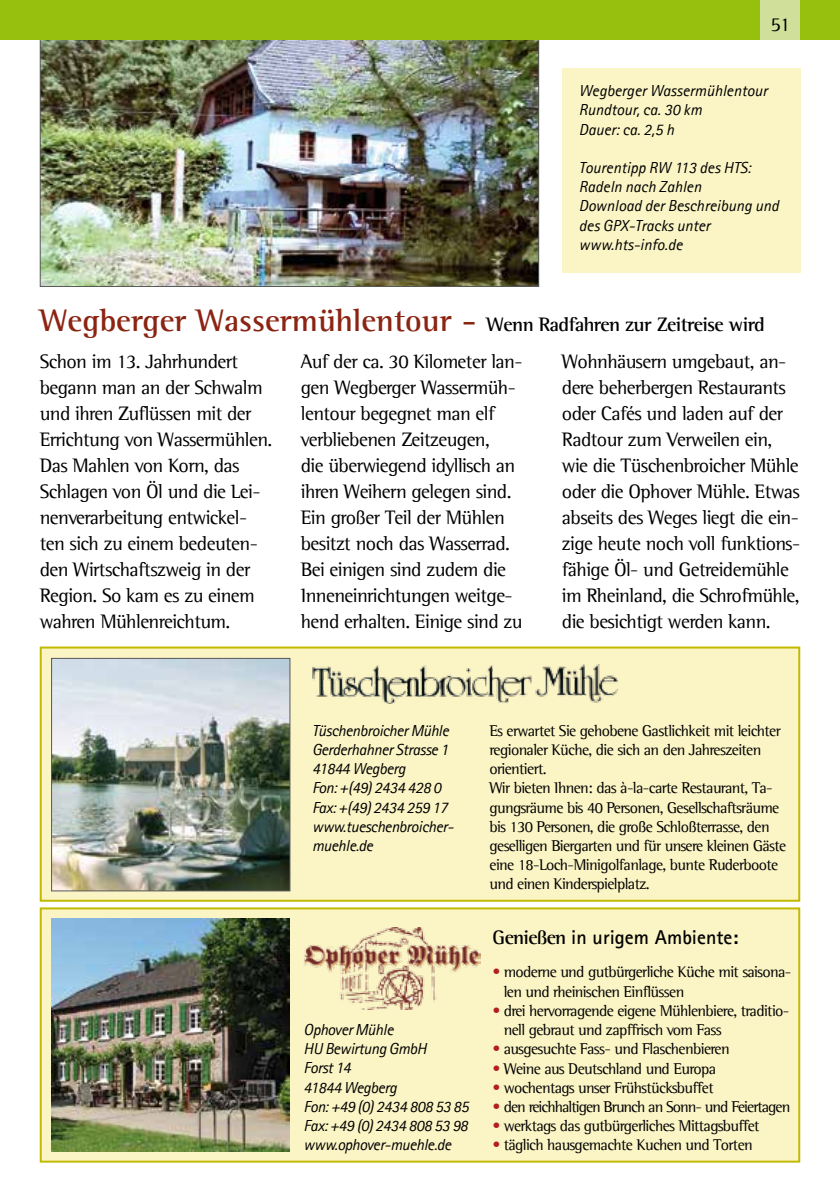
<style>
.page{position:relative;width:840px;height:1191px;background:#fff}
.page>*{position:absolute;margin:0;border:0;box-sizing:border-box;transform-origin:0 0}
.t1{font:20px/26px "Agfa Rotis Semi Serif";letter-spacing:-.03em;color:#000}
.t2{font:700 20px/37.4px "Agfa Rotis Semi Serif";letter-spacing:-.03em;color:#000}
.t3{font:700 20px "Agfa Rotis Sans Serif";color:#000}
.t4{font:16px/19.2px "Agfa Rotis Semi Serif";letter-spacing:-.04em;color:#000}
.t5{font:italic 16px/19.2px "Agfa Rotis Sans Serif";letter-spacing:-.025em;color:#000}
.t6{font:italic 16px/19.2px "Agfa Rotis Sans Serif";color:#000}
.t7{font:16px "Agfa Rotis Semi Serif";letter-spacing:-.06em;color:#000}
.s1{font-size:32px;color:#8b2412}
.s2{font-weight:400}
.s3{font-family:"Agfa Rotis Semi Serif"}
.s4{font-family:"Frutiger LT";font-weight:300;color:#b41d21}
</style>
<div class="page">
<img style="left:42px;top:40px;width:495px;height:245px">
<div style="left:0;top:0;width:839px;height:40px;background:#97bf0d"></div>
<div style="left:760px;top:0;width:39px;height:40px;background:#d0df99"></div>
<div style="left:561px;top:68px;width:238px;height:204px;background:#fbf4c5"></div>
<div style="left:40px;top:907px;width:759px;height:255px;background:#fbf4c5;border:2px solid #c2ba00"></div>
<div style="left:40px;top:646px;width:759px;height:255px;background:#fbf4c5;border:2px solid #c2ba00"></div>
<img style="left:53px;top:660px;width:235px;height:229px">
<div style="left:51px;top:658px;width:239px;height:233px;border:1px solid #58585a"></div>
<img style="left:312px;top:665px;width:304px;height:38px">
<img style="left:51px;top:918px;width:238px;height:233px">
<img style="left:303px;top:927px;width:177px;height:82px">
<p class="t1" style="left:770px;top:11px;width:21px">51</p>
<p class="t6" style="left:578px;top:81px;width:190px">Wegberger Wassermühlentour<br>Rundtour, ca. 30 km<br>Dauer: ca. 2,5 h</p>
<p class="t6" style="left:578px;top:158px;width:201px">Tourentipp RW 113 des HTS:<br>Radeln nach Zahlen<br>Download der Beschreibung und des GPX-Tracks unter www.hts-info.de</p>
<p class="t2" style="left:300px;top:305px;width:465px;text-indent:-261px"><span class="s1">Wegberger Wassermühlentour -</span> Wenn Radfahren zur Zeitreise wird<br><span class="s2">Auf der ca. 30 Kilometer lan-</span></p>
<p class="t1" style="left:300px;top:374px;width:223px">gen Wegberger Wassermüh&shy;lentour begegnet man elf verbliebenen Zeitzeugen,<br>die überwiegend idyllisch an ihren Weihern gelegen sind.<br>Ein großer Teil der Mühlen besitzt noch das Wasserrad.<br>Bei einigen sind zudem die<br>Inneneinrichtungen weitge&shy;hend erhalten. Einige sind zu</p>
<p class="t1" style="left:561px;top:348px;width:240px">Wohnhäusern umgebaut, an&shy;dere beherbergen Restaurants oder Cafés und laden auf der<br>Radtour zum Verweilen ein, wie die Tüschenbroicher Mühle oder die Ophover Mühle. Etwas abseits des Weges liegt die ein&shy;zige heute noch voll funktions&shy;fähige Öl- und Getreidemühle im Rheinland, die Schrofmühle, die besichtigt werden kann.</p>
<p class="t1" style="left:40px;top:348px;width:234px">Schon im 13. Jahrhundert begann man an der Schwalm und ihren Zuflüssen mit der<br>Errichtung von Wassermühlen.<br>Das Mahlen von Korn, das<br>Schlagen von Öl und die Lei&shy;nenverarbeitung entwickel&shy;ten sich zu einem bedeuten&shy;den Wirtschaftszweig in der<br>Region. So kam es zu einem wahren Mühlenreichtum.</p>
<p class="t5" style="left:312px;top:721px;width:143px">Tüschenbroicher Mühle<br>Gerderhahner Strasse 1<br>41844 Wegberg<br>Fon: +(49) 2434 428 0<br>Fax: +(49) 2434 259 17 www.tueschenbroicher&shy;muehle.de</p>
<p class="t5" style="left:303px;top:1020px;width:167px">Ophover Mühle<br>HU Bewirtung GmbH<br>Forst 14<br>41844 Wegberg<br>Fon: +49 (0) 2434 808 53 85<br>Fax: +49 (0) 2434 808 53 98 www.ophover-muehle.de</p>
<p class="t4" style="left:489px;top:720px;width:298px">Es erwartet Sie gehobene Gastlichkeit mit leichter regionaler Küche, die sich an den Jahreszeiten orientiert.<br>Wir bieten Ihnen: das à-la-carte Restaurant, Ta&shy;gungsräume bis 40 Personen, Gesellschaftsräume bis 130 Personen, die große Schloßterrasse, den geselligen Biergarten und für unsere kleinen Gäste eine 18-Loch-Minigolfanlage, bunte Ruderboote und einen Kinderspielplatz.</p>
<p class="t3" style="left:492px;top:924px;width:247px"><span class="s3">Genießen</span> in urigem Ambiente:</p>
<p class="t4" style="left:503px;top:962px;width:289px;text-indent:-11px"><span class="s4">•</span> moderne und gutbürgerliche Küche mit saisona&shy;len und rheinischen Einflüssen</p>
<p class="t4" style="left:503px;top:1000px;width:287px;text-indent:-11px"><span class="s4">•</span> drei hervorragende eigene Mühlenbiere, traditio&shy;nell gebraut und zapffrisch vom Fass</p>
<p class="t4" style="left:492px;top:1039px;width:239px"><span class="s4">•</span> ausgesuchte Fass- und Flaschenbieren</p>
<p class="t4" style="left:492px;top:1058px;width:225px"><span class="s4">•</span> Weine aus Deutschland und Europa</p>
<p class="t4" style="left:492px;top:1077px;width:223px"><span class="s4">•</span> wochentags unser Frühstücksbuffet</p>
<p class="t7" style="left:492px;top:1097px;width:299px"><span class="s4">•</span> den reichhaltigen Brunch an Sonn- und Feiertagen</p>
<p class="t4" style="left:492px;top:1116px;width:268px"><span class="s4">•</span> werktags das gutbürgerliches Mittagsbuffet</p>
<p class="t4" style="left:492px;top:1135px;width:262px"><span class="s4">•</span> täglich hausgemachte Kuchen und Torten</p>
</div>
